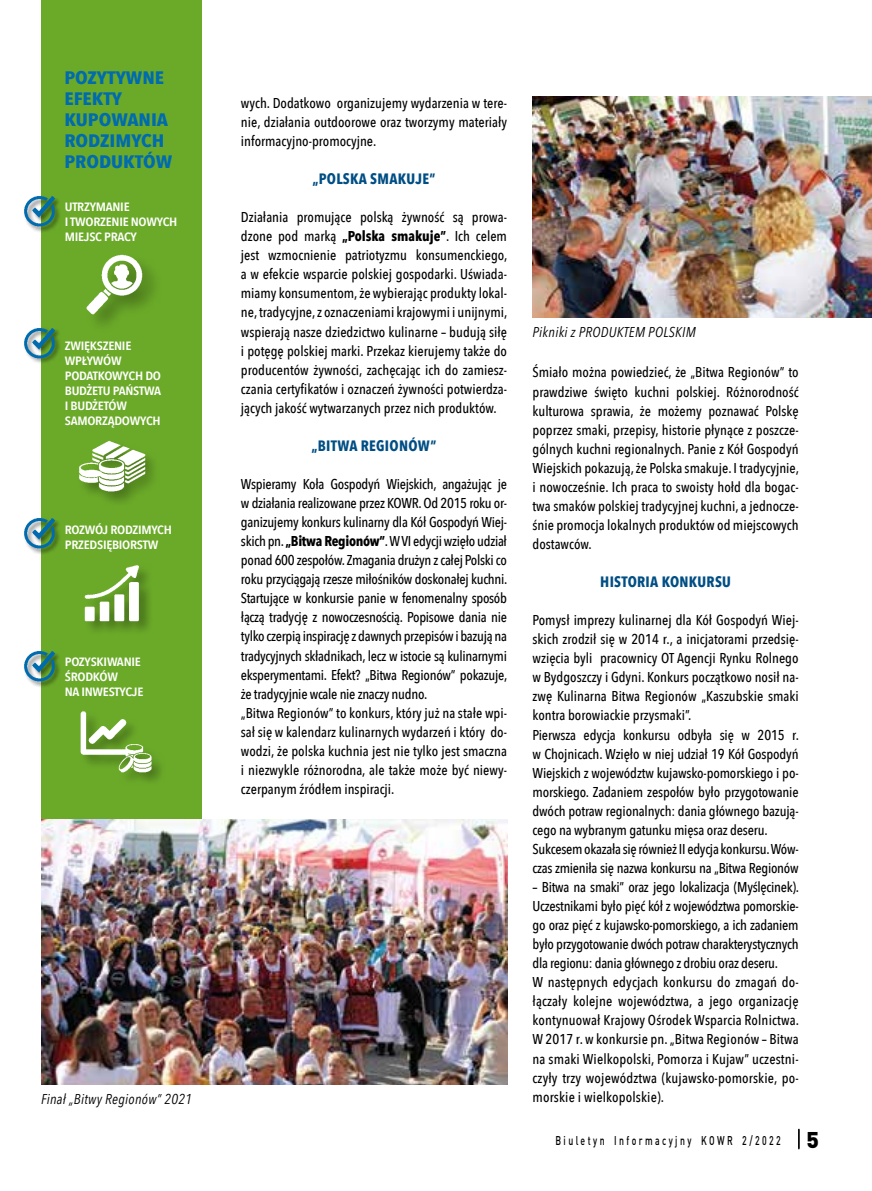
<style>
.page{position:relative;width:872px;height:1191px;background:#fff}
.page>*{position:absolute;margin:0;border:0;box-sizing:border-box;transform-origin:0 0}
.t1{font:700 18px/21px "Avenir Next Condensed";color:#006bae;scale:1.15 1}
.t2{font:700 15px "Avenir Next Condensed";letter-spacing:.02em;color:#004e84}
.t3{font:500 14.25px/19px "Avenir Next Condensed";letter-spacing:-.01em;color:#000;text-align:justify}
.t4{font:italic 14.25px "Avenir Next Condensed";letter-spacing:.02em;color:#000}
.t5{font:500 12.6px "DIN";letter-spacing:.28em;color:#000;scale:.69 1}
.t6{font:600 12px/15px "Avenir Next Condensed";letter-spacing:-.02em;color:#fff;scale:1.15 1}
.s1{font-weight:700}
.s2{font-weight:900;font-size:22.5px}
</style>
<div class="page">
<svg style="left:798px;top:1128px;width:1px;height:21px"></svg>
<img style="left:532px;top:97px;width:340px;height:221px">
<div style="left:41px;top:0;width:161px;height:874px;background:#6baa29"></div>
<div style="left:23px;top:195px;width:38px;height:38px;background:#000;opacity:.5"></div>
<img style="left:23px;top:195px;width:36px;height:36px">
<div style="left:23px;top:326px;width:38px;height:38px;background:#68a628"></div>
<img style="left:23px;top:326px;width:36px;height:37px">
<div style="left:23px;top:517px;width:38px;height:37px;background:#68a628"></div>
<img style="left:23px;top:517px;width:36px;height:36px">
<div style="left:23px;top:650px;width:38px;height:38px;background:#000;opacity:.5"></div>
<img style="left:23px;top:650px;width:36px;height:36px">
<img style="left:84px;top:565px;width:66px;height:66px">
<img style="left:79px;top:440px;width:75px;height:62px">
<img style="left:86px;top:254px;width:67px;height:71px">
<img style="left:80px;top:711px;width:54px;height:54px">
<div style="left:117px;top:742px;width:49px;height:44px;background:#000;opacity:.35"></div>
<img style="left:115px;top:740px;width:43px;height:35px">
<img style="left:41px;top:820px;width:466px;height:264px">
<p class="t1" style="left:64px;top:67px;width:95px">POZYTYWNE<br>EFEKTY<br>KUPOWANIA<br>RODZIMYCH<br>PRODUKTÓW</p>
<p class="t6" style="left:65px;top:199px;width:99px">UTRZYMANIE<br>I TWORZENIE NOWYCH<br>MIEJSC PRACY</p>
<p class="t6" style="left:65px;top:337px;width:85px">ZWIĘKSZENIE<br>WPŁYWÓW<br>PODATKOWYCH DO<br>BUDŻETU PAŃSTWA<br>I BUDŻETÓW<br>SAMORZĄDOWYCH</p>
<p class="t6" style="left:65px;top:522px;width:95px">ROZWÓJ RODZIMYCH<br>PRZEDSIĘBIORSTW</p>
<p class="t6" style="left:65px;top:653px;width:70px">POZYSKIWANIE<br>ŚRODKÓW<br>NA INWESTYCJE</p>
<p class="t4" style="left:41px;top:1090px;width:152px">Finał „Bitwy Regionów” 2021</p>
<p class="t3" style="left:241px;top:93px;width:268px">wych. Dodatkowo organizujemy wydarzenia w tere&shy;nie, działania outdoorowe oraz tworzymy materiały informacyjno-promocyjne.</p>
<p class="t2" style="left:312px;top:170px;width:124px">„POLSKA SMAKUJE”</p>
<p class="t3" style="left:241px;top:208px;width:268px">Działania promujące polską żywność są prowa&shy;dzone pod marką <span class="s1">„Polska smakuje”</span>. Ich celem jest wzmocnienie patriotyzmu konsumenckiego, a w efekcie wsparcie polskiej gospodarki. Uświada&shy;miamy konsumentom, że wybierając produkty lokal&shy;ne, tradycyjne, z oznaczeniami krajowymi i unijnymi, wspierają nasze dziedzictwo kulinarne – budują siłę i potęgę polskiej marki. Przekaz kierujemy także do producentów żywności, zachęcając ich do zamiesz&shy;czania certyfikatów i oznaczeń żywności potwierdza&shy;jących jakość wytwarzanych przez nich produktów.</p>
<p class="t2" style="left:311px;top:436px;width:126px">„BITWA REGIONÓW”</p>
<p class="t3" style="left:241px;top:474px;width:268px;text-align:left">Wspieramy Koła Gospodyń Wiejskich, angażując je w działania realizowane przez KOWR. Od 2015 roku or&shy;ganizujemy konkurs kulinarny dla Kół Gospodyń Wiej&shy;skich pn. <span class="s1">„Bitwa Regionów”</span>. W VI edycji wzięło udział ponad 600 zespołów. Zmagania drużyn z całej Polski co roku przyciągają rzesze miłośników doskonałej kuchni.<br>Startujące w konkursie panie w fenomenalny sposób łączą tradycję z nowoczesnością. Popisowe dania nie tylko czerpią inspirację z dawnych przepisów i bazują na tradycyjnych składnikach, lecz w istocie są kulinarnymi eksperymentami. Efekt? „Bitwa Regionów” pokazuje, że tradycyjnie wcale nie znaczy nudno.<br>„Bitwa Regionów” to konkurs, który już na stałe wpi&shy;sał się w kalendarz kulinarnych wydarzeń i który do&shy;wodzi, że polska kuchnia jest nie tylko jest smaczna i niezwykle różnorodna, ale także może być niewy&shy;czerpanym źródłem inspiracji.</p>
<p class="t4" style="left:532px;top:323px;width:165px">Pikniki z PRODUKTEM POLSKIM</p>
<p class="t3" style="left:532px;top:363px;width:268px">Śmiało można powiedzieć, że „Bitwa Regionów” to prawdziwe święto kuchni polskiej. Różnorodność kulturowa sprawia, że możemy poznawać Polskę poprzez smaki, przepisy, historie płynące z poszcze&shy;gólnych kuchni regionalnych. Panie z Kół Gospodyń Wiejskich pokazują, że Polska smakuje. I tradycyjnie, i nowocześnie. Ich praca to swoisty hołd dla bogac&shy;twa smaków polskiej tradycyjnej kuchni, a jednocze&shy;śnie promocja lokalnych produktów od miejscowych dostawców.</p>
<p class="t2" style="left:600px;top:572px;width:132px">HISTORIA KONKURSU</p>
<p class="t3" style="left:532px;top:610px;width:268px;text-align:left">Pomysł imprezy kulinarnej dla Kół Gospodyń Wiej&shy;skich zrodził się w 2014 r., a inicjatorami przedsię&shy;wzięcia byli pracownicy OT Agencji Rynku Rolnego w Bydgoszczy i Gdyni. Konkurs początkowo nosił na&shy;zwę Kulinarna Bitwa Regionów „Kaszubskie smaki kontra borowiackie przysmaki”.<br>Pierwsza edycja konkursu odbyła się w 2015 r. w Chojnicach. Wzięło w niej udział 19 Kół Gospodyń Wiejskich z województw kujawsko-pomorskiego i po&shy;morskiego. Zadaniem zespołów było przygotowanie dwóch potraw regionalnych: dania głównego bazują&shy;cego na wybranym gatunku mięsa oraz deseru.<br>Sukcesem okazała się również II edycja konkursu. Wów&shy;czas zmieniła się nazwa konkursu na „Bitwa Regionów</p>
<p class="t3" style="left:532px;top:877px;width:268px;text-align:left">– Bitwa na smaki” oraz jego lokalizacja (Myślęcinek).<br>Uczestnikami było pięć kół z województwa pomorskie&shy;go oraz pięć z kujawsko-pomorskiego, a ich zadaniem było przygotowanie dwóch potraw charakterystycznych dla regionu: dania głównego z drobiu oraz deseru.<br>W następnych edycjach konkursu do zmagań do&shy;łączały kolejne województwa, a jego organizację kontynuował Krajowy Ośrodek Wsparcia Rolnictwa.<br>W 2017 r. w konkursie pn. „Bitwa Regionów – Bitwa na smaki Wielkopolski, Pomorza i Kujaw” uczestni&shy;czyły trzy województwa (kujawsko-pomorskie, po&shy;morskie i wielkopolskie).</p>
<p class="t5" style="left:555px;top:1132px;width:383px">Biuletyn Informacyjny KOWR 2/2022 <span class="s2">5</span></p>
</div>
